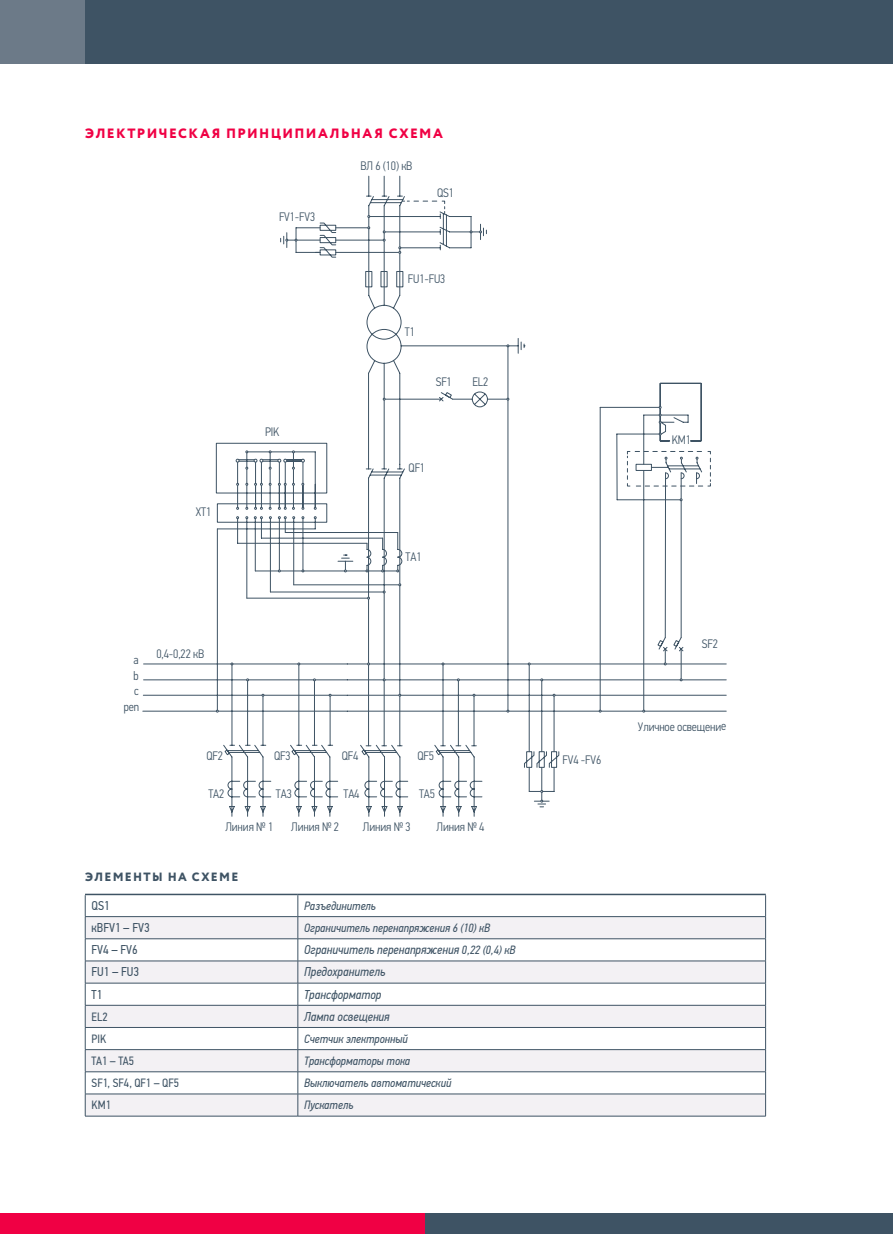
<style>
.page{position:relative;width:893px;height:1234px;background:#fff}
.page>*{position:absolute;margin:0;border:0;box-sizing:border-box;transform-origin:0 0}
.t1{font:800 13.5px "Circe";letter-spacing:.105em;color:#f00044}
.t2{font:italic 12.75px "PF Din Text Cond Pro";color:#3e5364}
.t3{font:12.75px "PF Din Text Cond Pro";color:#3e5364}
.t4{font:300 12.3px/15.8px "PF Din Text Cond Pro";letter-spacing:-.01em;color:#3e5364;text-align:right}
.t5{font:italic 12px "PF Din Text Cond Pro";color:#3e5364}
.t6{font:12px "PF Din Text Cond Pro";color:#3e5364}
.t7{font:800 12px "Circe";letter-spacing:.11em;color:#3e5364}
.s1{font-size:12px}
</style>
<div class="page">
<div style="left:85px;top:0;width:808px;height:64px;background:#3e5364"></div>
<div style="left:0;top:1212px;width:425px;height:21px;background:#f00044"></div>
<div style="left:425px;top:1212px;width:468px;height:21px;background:#3e5364"></div>
<div style="left:0;top:0;width:85px;height:64px;background:#6c7a88"></div>
<svg style="left:86px;top:895px;width:679px;height:21px"></svg>
<svg style="left:86px;top:917px;width:679px;height:198px;fill:#f3f1f4"></svg>
<svg style="left:86px;top:1027px;width:679px;height:66px"></svg>
<hr style="left:85px;top:916px;width:213px;height:1px;background:#3e5364">
<hr style="left:298px;top:916px;width:468px;height:1px;background:#3e5364">
<hr style="left:85px;top:938px;width:213px;height:1px;background:#3e5364">
<hr style="left:298px;top:938px;width:468px;height:1px;background:#3e5364">
<hr style="left:85px;top:960px;width:213px;height:1px;background:#3e5364">
<hr style="left:298px;top:960px;width:468px;height:1px;background:#3e5364">
<hr style="left:85px;top:982px;width:213px;height:1px;background:#3e5364">
<hr style="left:298px;top:982px;width:468px;height:1px;background:#3e5364">
<hr style="left:85px;top:1004px;width:213px;height:1px;background:#3e5364">
<svg style="left:298px;top:895px;width:1px;height:220px"></svg>
<hr style="left:298px;top:1004px;width:468px;height:1px;background:#3e5364">
<hr style="left:85px;top:1026px;width:213px;height:1px;background:#3e5364">
<hr style="left:85px;top:1049px;width:213px;height:1px;background:#3e5364">
<hr style="left:85px;top:1071px;width:213px;height:1px;background:#3e5364">
<hr style="left:85px;top:1093px;width:213px;height:1px;background:#3e5364">
<hr style="left:298px;top:1026px;width:468px;height:1px;background:#3e5364">
<hr style="left:298px;top:1049px;width:468px;height:1px;background:#3e5364">
<hr style="left:298px;top:1071px;width:468px;height:1px;background:#3e5364">
<hr style="left:298px;top:1093px;width:468px;height:1px;background:#3e5364">
<hr style="left:85px;top:893px;width:213px;height:2px;background:#3e5364">
<hr style="left:298px;top:893px;width:468px;height:2px;background:#3e5364">
<svg style="left:85px;top:895px;width:1px;height:220px"></svg>
<svg style="left:765px;top:895px;width:1px;height:220px"></svg>
<hr style="left:85px;top:1115px;width:213px;height:1px;background:#3e5364">
<hr style="left:298px;top:1115px;width:468px;height:1px;background:#3e5364">
<svg style="left:142px;top:175px;width:585px;height:538px"></svg>
<svg style="left:560px;top:271px;width:140px;height:120px"></svg>
<svg style="left:402px;top:200px;width:43px;height:14px"></svg>
<svg style="left:560px;top:391px;width:124px;height:322px"></svg>
<svg style="left:599px;top:382px;width:112px;height:330px"></svg>
<svg style="left:223px;top:222px;width:337px;height:594px"></svg>
<p class="t1" style="left:85px;top:124px;width:359px">ЭЛЕКТРИЧЕСКАЯ ПРИНЦИПИАЛЬНАЯ СХЕМА</p>
<p class="t4" style="left:196px;top:504px;width:17px">ХТ1</p>
<p class="t4" style="left:279px;top:209px;width:38px">FV1-FV3</p>
<p class="t4" style="left:265px;top:423px;width:16px">РIK</p>
<p class="t4" style="left:360px;top:157px;width:53px">ВЛ 6 (10) кВ</p>
<p class="t4" style="left:437px;top:184px;width:18px">QS1</p>
<p class="t4" style="left:408px;top:271px;width:39px">FU1-FU3</p>
<p class="t4" style="left:405px;top:324px;width:12px">Т1</p>
<p class="t4" style="left:436px;top:374px;width:18px">SF1</p>
<p class="t4" style="left:472px;top:374px;width:17px">EL2</p>
<p class="t4" style="left:409px;top:460px;width:18px">QF1</p>
<p class="t4" style="left:406px;top:548px;width:17px">ТА1</p>
<p class="t4" style="left:124px;top:651px;width:17px">a<br>b<br>с pen</p>
<p class="t4" style="left:157px;top:645px;width:49px">0,4-0,22 кВ</p>
<p class="t4" style="left:207px;top:747px;width:18px">QF2</p>
<p class="t4" style="left:417px;top:747px;width:18px">QF5</p>
<p class="t4" style="left:274px;top:747px;width:18px">QF3</p>
<p class="t4" style="left:342px;top:747px;width:18px">QF4</p>
<p class="t4" style="left:208px;top:785px;width:17px">TA2</p>
<p class="t4" style="left:276px;top:785px;width:17px">TA3</p>
<p class="t4" style="left:343px;top:785px;width:17px">TA4</p>
<p class="t4" style="left:419px;top:785px;width:17px">TA5</p>
<p class="t4" style="left:225px;top:818px;width:49px">Линия № 1</p>
<p class="t4" style="left:437px;top:818px;width:49px">Линия № 4</p>
<p class="t4" style="left:291px;top:818px;width:49px">Линия № 2</p>
<p class="t4" style="left:363px;top:818px;width:49px">Линия № 3</p>
<p class="t7" style="left:85px;top:868px;width:155px">ЭЛЕМЕНТЫ НА СХЕМЕ</p>
<p class="t3" style="left:92px;top:897px;width:20px">QS1</p>
<p class="t5" style="left:304px;top:898px;width:73px">Разъединитель</p>
<p class="t3" style="left:92px;top:920px;width:60px">кВFV1 – FV3</p>
<p class="t5" style="left:304px;top:920px;width:187px">Ограничитель перенапряжения 6 (10) кВ</p>
<p class="t3" style="left:92px;top:942px;width:48px">FV4 – FV6</p>
<p class="t2" style="left:304px;top:942px;width:213px">Ограничитель перенапряжения <span class="s1">0,22 (0,4) кВ</span></p>
<p class="t3" style="left:92px;top:964px;width:49px">FU1 – FU3</p>
<p class="t2" style="left:304px;top:964px;width:83px">Предохранитель</p>
<p class="t3" style="left:92px;top:986px;width:12px">Т1</p>
<p class="t2" style="left:304px;top:986px;width:79px">Трансформатор</p>
<p class="t6" style="left:92px;top:1009px;width:18px">EL2</p>
<p class="t2" style="left:304px;top:1008px;width:87px">Лампа освещения</p>
<p class="t6" style="left:92px;top:1031px;width:16px">РIK</p>
<p class="t5" style="left:304px;top:1031px;width:105px">Счетчик электронный</p>
<p class="t6" style="left:92px;top:1053px;width:44px">ТА1 – ТА5</p>
<p class="t5" style="left:304px;top:1053px;width:107px">Трансформаторы тока</p>
<p class="t6" style="left:92px;top:1075px;width:89px">SF1, SF4, QF1 – QF5</p>
<p class="t5" style="left:304px;top:1075px;width:149px">Выключатель автоматический</p>
<p class="t6" style="left:92px;top:1097px;width:21px">KM1</p>
<p class="t5" style="left:304px;top:1097px;width:51px">Пускатель</p>
<p class="t4" style="left:672px;top:432px;width:21px">KМ1</p>
<p class="t4" style="left:563px;top:751px;width:40px">FV4 -FV6</p>
<p class="t4" style="left:702px;top:635px;width:18px">SF2</p>
<p class="t4" style="left:638px;top:718px;width:90px">Уличное освещение</p>
</div>
